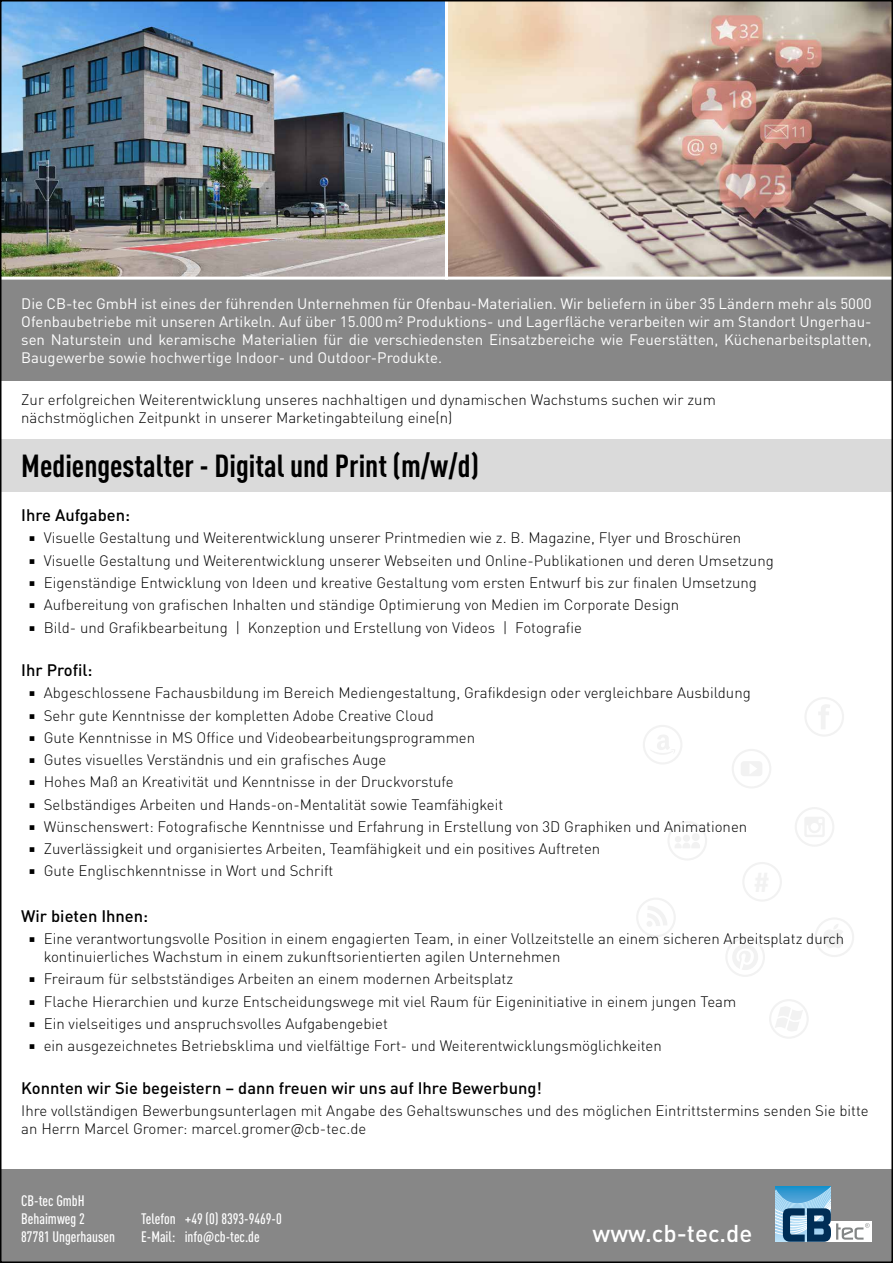
<style>
.page{position:relative;width:893px;height:1263px;background:#fff}
.page>*{position:absolute;margin:0;border:0;box-sizing:border-box;transform-origin:0 0}
.t1{font:700 condensed 31.5px "DINOT";color:#000}
.t2{font:500 24px "DINOT";color:#fff}
.t3{font:500 16.5px "DINOT";color:#000}
.t4{font:300 15px/22.2px "DINOT";color:#000}
.t5{font:15px/18px "DINOT";color:#fff;text-align:justify}
.t6{font:500 condensed 15px/18px "DINOT";color:#fff}
</style>
<div class="page">
<div style="left:0;top:1169px;width:893px;height:94px;background:#878787"></div>
<div style="left:825px;top:1221px;width:47px;height:21px;background:#fff"></div>
<svg style="left:776px;top:1187px;width:94px;height:55px"></svg>
<div style="left:0;top:278px;width:893px;height:103px;background:#878787"></div>
<img style="left:3px;top:3px;width:887px;height:274px">
<hr style="left:445px;top:0;width:3px;height:280px;background:#fff">
<hr style="left:0;top:277px;width:893px;height:3px;background:#fff">
<div style="left:0;top:439px;width:893px;height:52px;background:#dadada"></div>
<div style="left:667px;top:821px;width:40px;height:39px;border:2px solid #f2f2f2;border-radius:50%"></div>
<div style="left:692px;top:833px;width:8px;height:8px;background:#f2f2f2;border-radius:50%"></div>
<div style="left:683px;top:835px;width:7px;height:7px;background:#f2f2f2;border-radius:50%"></div>
<svg style="left:675px;top:836px;width:25px;height:12px"></svg>
<div style="left:804px;top:697px;width:40px;height:40px;border:2px solid #f2f2f2;border-radius:50%"></div>
<svg style="left:818px;top:705px;width:12px;height:24px"></svg>
<div style="left:732px;top:749px;width:39px;height:39px;border:2px solid #f2f2f2;border-radius:50%"></div>
<div style="left:741px;top:761px;width:21px;height:15px;background:#f2f2f2;border-radius:3px"></div>
<svg style="left:750px;top:764px;width:7px;height:9px"></svg>
<div style="left:643px;top:725px;width:39px;height:39px;border:2px solid #f2f2f2;border-radius:50%"></div>
<svg style="left:652px;top:735px;width:23px;height:20px"></svg>
<div style="left:769px;top:999px;width:40px;height:40px;border:2px solid #f2f2f2;border-radius:50%"></div>
<svg style="left:775px;top:1004px;width:28px;height:29px"></svg>
<div style="left:636px;top:897px;width:40px;height:40px;border:2px solid #f2f2f2;border-radius:50%"></div>
<svg style="left:647px;top:906px;width:20px;height:20px"></svg>
<div style="left:725px;top:937px;width:40px;height:40px;border:2px solid #f2f2f2;border-radius:50%"></div>
<svg style="left:732px;top:944px;width:26px;height:26px"></svg>
<div style="left:795px;top:807px;width:39px;height:40px;border:2px solid #f2f2f2;border-radius:50%"></div>
<svg style="left:805px;top:817px;width:19px;height:20px"></svg>
<div style="left:742px;top:862px;width:40px;height:40px;border:2px solid #f2f2f2;border-radius:50%"></div>
<div style="left:814px;top:917px;width:40px;height:40px;border:2px solid #f2f2f2;border-radius:50%"></div>
<svg style="left:823px;top:924px;width:21px;height:24px"></svg>
<p class="t5" style="left:21px;top:294px;width:852px">Die CB-tec GmbH ist eines der führenden Unternehmen für Ofenbau-Materialien. Wir beliefern in über 35 Ländern mehr als 5000<br>Ofenbaubetriebe mit unseren Artikeln. Auf über 15.000m² Produktions- und Lagerfläche verarbeiten wir am Standort Ungerhau&shy;sen Naturstein und keramische Materialien für die verschiedensten Einsatzbereiche wie Feuerstätten, Küchenarbeitsplatten, Baugewerbe sowie hochwertige Indoor- und Outdoor-Produkte.</p>
<p class="t4" style="left:21px;top:390px;width:696px;line-height:18px">Zur erfolgreichen Weiterentwicklung unseres nachhaltigen und dynamischen Wachstums suchen wir zum nächstmöglichen Zeitpunkt in unserer Marketingabteilung eine(n)</p>
<h1 class="t1" style="left:21px;top:447px;width:459px">Mediengestalter - Digital und Print (m/w/d)</h1>
<p class="t3" style="left:21px;top:505px;width:110px">Ihre Aufgaben:</p>
<p class="t4" style="left:44px;top:527px;width:731px">Visuelle Gestaltung und Weiterentwicklung unserer Printmedien wie z. B. Magazine, Flyer und Broschüren Visuelle Gestaltung und Weiterentwicklung unserer Webseiten und Online-Publikationen und deren Umsetzung Eigenständige Entwicklung von Ideen und kreative Gestaltung vom ersten Entwurf bis zur finalen Umsetzung Aufbereitung von grafischen Inhalten und ständige Optimierung von Medien im Corporate Design<br>Bild- und Grafikbearbeitung | Konzeption und Erstellung von Videos | Fotografie</p>
<p class="t3" style="left:21px;top:659px;width:73px">Ihr Profil:</p>
<p class="t4" style="left:44px;top:682px;width:708px">Abgeschlossene Fachausbildung im Bereich Mediengestaltung, Grafikdesign oder vergleichbare Ausbildung Sehr gute Kenntnisse der kompletten Adobe Creative Cloud<br>Gute Kenntnisse in MS Office und Videobearbeitungsprogrammen<br>Gutes visuelles Verständnis und ein grafisches Auge<br>Hohes Maß an Kreativität und Kenntnisse in der Druckvorstufe<br>Selbständiges Arbeiten und Hands-on-Mentalität sowie Teamfähigkeit<br>Wünschenswert: Fotografische Kenntnisse und Erfahrung in Erstellung von 3D Graphiken und Animationen Zuverlässigkeit und organisiertes Arbeiten, Teamfähigkeit und ein positives Auftreten<br>Gute Englischkenntnisse in Wort und Schrift</p>
<p class="t3" style="left:21px;top:905px;width:128px">Wir bieten Ihnen:</p>
<p class="t4" style="left:44px;top:929px;width:802px;line-height:18px">Eine verantwortungsvolle Position in einem engagierten Team, in einer Vollzeitstelle an einem sicheren Arbeitsplatz durch kontinuierliches Wachstum in einem zukunftsorientierten agilen Unternehmen</p>
<p class="t4" style="left:44px;top:968px;width:694px">Freiraum für selbstständiges Arbeiten an einem modernen Arbeitsplatz<br>Flache Hierarchien und kurze Entscheidungswege mit viel Raum für Eigeninitiative in einem jungen Team Ein vielseitiges und anspruchsvolles Aufgabengebiet<br>ein ausgezeichnetes Betriebsklima und vielfältige Fort- und Weiterentwicklungsmöglichkeiten</p>
<p class="t3" style="left:21px;top:1077px;width:522px">Konnten wir Sie begeistern – dann freuen wir uns auf Ihre Bewerbung!</p>
<p class="t4" style="left:21px;top:1101px;width:849px;line-height:18px">Ihre vollständigen Bewerbungsunterlagen mit Angabe des Gehaltswunsches und des möglichen Eintrittstermins senden Sie bitte an Herrn Marcel Gromer: marcel.gromer@cb-tec.de</p>
<p class="t6" style="left:21px;top:1191px;width:95px">CB-tec GmbH<br>Behaimweg 2<br>87781 Ungerhausen</p>
<p class="t6" style="left:141px;top:1209px;width:142px">Telefon +49 (0) 8393-9469-0<br>E-Mail: info@cb-tec.de</p>
<h2 class="t2" style="left:593px;top:1218px;width:161px">www.cb-tec.de</h2>
</div>
